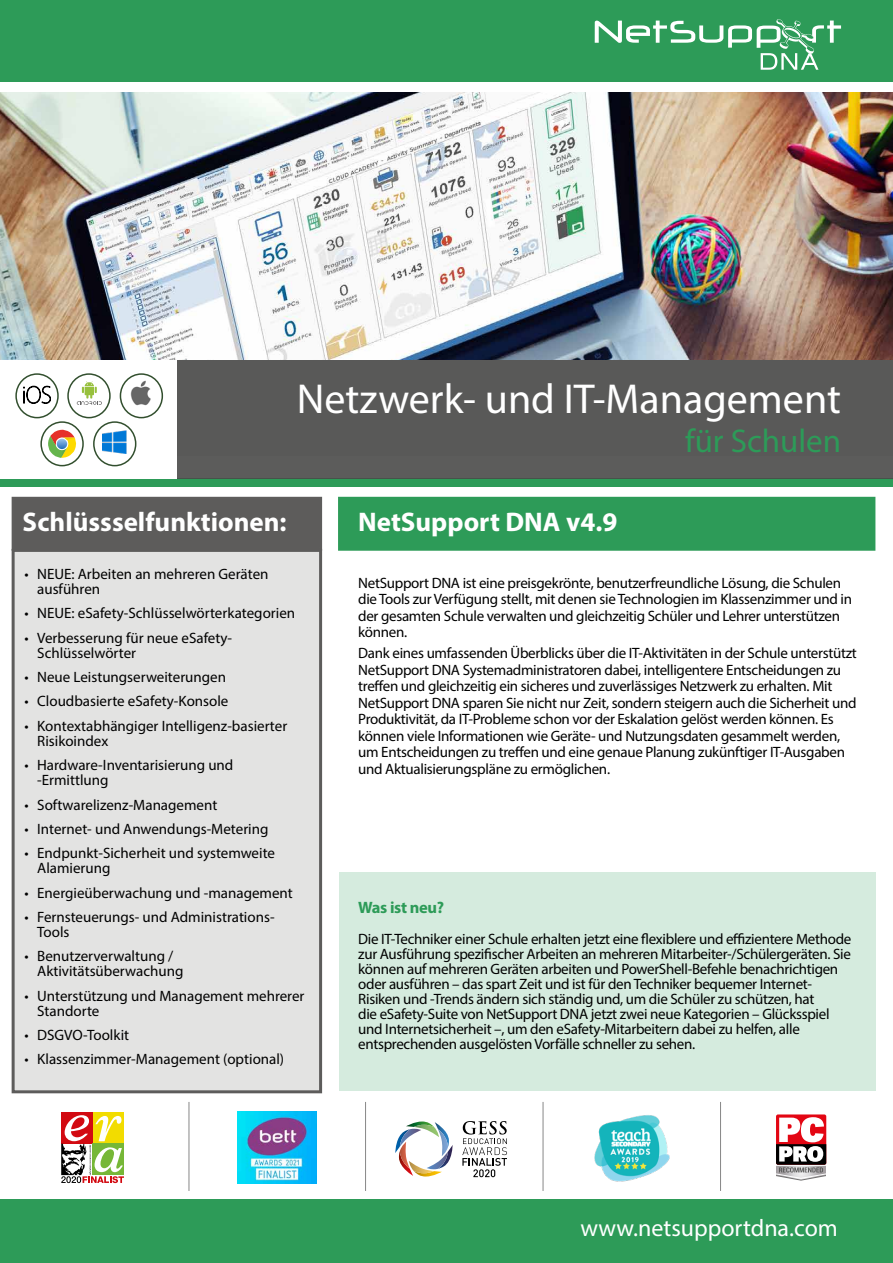
<style>
.page{position:relative;width:893px;height:1263px;background:#fff}
.page>*{position:absolute;margin:0;border:0;box-sizing:border-box;transform-origin:0 0}
.t1{font:42px "Myriad Pro";color:#fff}
.t2{font:33px "Myriad Pro";color:#2d9b58}
.t3{font:700 27px "Myriad Pro";color:#fff}
.t4{font:24px "Myriad Pro";color:#fff}
.t5{font:700 16.5px "Myriad Pro";letter-spacing:-.02em;color:#2d9b58}
.t6{font:15px/16.5px "Myriad Pro";letter-spacing:-.02em;color:#000}
.t7{font:15px/15px "Myriad Pro";color:#000}
</style>
<div class="page">
<div style="left:0;top:478px;width:893px;height:9px;background:#2d9b58"></div>
<div style="left:0;top:0;width:893px;height:82px;background:#2d9b58"></div>
<div style="left:0;top:1199px;width:893px;height:64px;background:#2d9b58"></div>
<svg style="left:595px;top:19px;width:246px;height:51px"></svg>
<div style="left:162px;top:359px;width:731px;height:119px;background:#595958"></div>
<div style="left:0;top:359px;width:176px;height:119px;background:#fff"></div>
<div style="left:12px;top:497px;width:310px;height:54px;background:#5d5c5b"></div>
<div style="left:12px;top:549px;width:310px;height:544px;background:#e3e3e2;border:3px solid #5d5c5b"></div>
<div style="left:338px;top:497px;width:537px;height:54px;background:#2d9b58;border:3px solid #2d9b58"></div>
<img style="left:0;top:92px;width:893px;height:267px">
<hr style="left:189px;top:1102px;width:1px;height:89px;background:#878787">
<svg style="left:41px;top:422px;width:42px;height:44px"></svg>
<div style="left:40px;top:421px;width:44px;height:45px;border:2px solid #324f2e;border-radius:50%"></div>
<div style="left:15px;top:373px;width:44px;height:45px;border:2px solid #324f2e;border-radius:50%"></div>
<div style="left:67px;top:373px;width:44px;height:45px;border:2px solid #324f2e;border-radius:50%"></div>
<svg style="left:48px;top:430px;width:28px;height:28px"></svg>
<svg style="left:23px;top:386px;width:28px;height:18px"></svg>
<div style="left:120px;top:373px;width:43px;height:45px;border:2px solid #324f2e;border-radius:50%"></div>
<svg style="left:77px;top:381px;width:25px;height:24px"></svg>
<img style="left:128px;top:380px;width:23px;height:26px">
<div style="left:93px;top:421px;width:43px;height:45px;border:2px solid #324f2e;border-radius:50%"></div>
<img style="left:103px;top:431px;width:24px;height:23px">
<hr style="left:365px;top:1102px;width:1px;height:89px;background:#878787">
<hr style="left:543px;top:1102px;width:1px;height:89px;background:#878787">
<hr style="left:720px;top:1102px;width:1px;height:89px;background:#878787">
<img style="left:395px;top:1121px;width:58px;height:55px">
<svg style="left:462px;top:1121px;width:45px;height:56px"></svg>
<div style="left:776px;top:1114px;width:50px;height:51px;background:#e30613;border-radius:2px"></div>
<svg style="left:776px;top:1117px;width:51px;height:63px"></svg>
<div style="left:339px;top:872px;width:536px;height:218px;background:#d5ebde"></div>
<img style="left:238px;top:1111px;width:79px;height:73px">
<img style="left:594px;top:1115px;width:76px;height:67px">
<div style="left:93px;top:1112px;width:31px;height:32px;background:#f2dc00"></div>
<div style="left:61px;top:1112px;width:32px;height:32px;background:#d20a11"></div>
<svg style="left:61px;top:1115px;width:63px;height:68px"></svg>
<h1 class="t1" style="left:297px;top:373px;width:546px">Netzwerk- und IT-Management</h1>
<h2 class="t2" style="left:685px;top:420px;width:157px">für Schulen</h2>
<h3 class="t3" style="left:23px;top:505px;width:265px">Schlüssselfunktionen:</h3>
<h3 class="t3" style="left:358px;top:505px;width:261px">NetSupport DNA v4.9</h3>
<p class="t7" style="left:37px;top:566px;width:233px;text-indent:-13px">• NEUE: Arbeiten an mehreren Geräten ausführen</p>
<p class="t7" style="left:24px;top:605px;width:272px">• NEUE: eSafety-Schlüsselwörterkategorien</p>
<p class="t7" style="left:37px;top:630px;width:196px;text-indent:-13px">• Verbesserung für neue eSafety-<br>Schlüsselwörter</p>
<p class="t7" style="left:24px;top:669px;width:203px">• Neue Leistungserweiterungen</p>
<p class="t7" style="left:24px;top:694px;width:206px">• Cloudbasierte eSafety-Konsole</p>
<p class="t7" style="left:37px;top:718px;width:252px;text-indent:-13px">• Kontextabhängiger Intelligenz-basierter<br>Risikoindex</p>
<p class="t7" style="left:37px;top:757px;width:198px;text-indent:-13px">• Hardware-Inventarisierung und -Ermittlung</p>
<p class="t7" style="left:24px;top:797px;width:194px">• Softwarelizenz-Management</p>
<p class="t7" style="left:24px;top:821px;width:246px">• Internet- und Anwendungs-Metering</p>
<p class="t7" style="left:37px;top:845px;width:239px;text-indent:-13px">• Endpunkt-Sicherheit und systemweite<br>Alamierung</p>
<p class="t7" style="left:24px;top:885px;width:270px">• Energieüberwachung und -management</p>
<p class="t7" style="left:37px;top:909px;width:239px;text-indent:-13px">• Fernsteuerungs- und Administrations-<br>Tools</p>
<p class="t7" style="left:37px;top:948px;width:148px;text-indent:-13px">• Benutzerverwaltung /<br>Aktivitätsüberwachung</p>
<p class="t7" style="left:37px;top:988px;width:269px;text-indent:-13px">• Unterstützung und Management mehrerer<br>Standorte</p>
<p class="t7" style="left:24px;top:1027px;width:106px">• DSGVO-Toolkit</p>
<p class="t7" style="left:24px;top:1052px;width:261px">• Klassenzimmer-Management (optional)</p>
<p class="t6" style="left:358px;top:574px;width:495px">NetSupport DNA ist eine preisgekrönte, benutzerfreundliche Lösung, die Schulen die Tools zur Verfügung stellt, mit denen sie Technologien im Klassenzimmer und in der gesamten Schule verwalten und gleichzeitig Schüler und Lehrer unterstützen können.</p>
<p class="t6" style="left:358px;top:645px;width:500px">Dank eines umfassenden Überblicks über die IT-Aktivitäten in der Schule unterstützt NetSupport DNA Systemadministratoren dabei, intelligentere Entscheidungen zu treffen und gleichzeitig ein sicheres und zuverlässiges Netzwerk zu erhalten. Mit NetSupport DNA sparen Sie nicht nur Zeit, sondern steigern auch die Sicherheit und Produktivität, da IT-Probleme schon vor der Eskalation gelöst werden können. Es können viele Informationen wie Geräte- und Nutzungsdaten gesammelt werden, um Entscheidungen zu treffen und eine genaue Planung zukünftiger IT-Ausgaben und Aktualisierungspläne zu ermöglichen.</p>
<p class="t5" style="left:358px;top:896px;width:87px">Was ist neu?</p>
<p class="t6" style="left:358px;top:931px;width:495px;line-height:15px">Die IT-Techniker einer Schule erhalten jetzt eine flexiblere und effizientere Methode zur Ausführung spezifischer Arbeiten an mehreren Mitarbeiter-/Schülergeräten. Sie können auf mehreren Geräten arbeiten und PowerShell-Befehle benachrichtigen oder ausführen – das spart Zeit und ist für den Techniker bequemer Internet-Risiken und -Trends ändern sich ständig und, um die Schüler zu schützen, hat<br>die eSafety-Suite von NetSupport DNA jetzt zwei neue Kategorien – Glücksspiel und Internetsicherheit –, um den eSafety-Mitarbeitern dabei zu helfen, alle entsprechenden ausgelösten Vorfälle schneller zu sehen.</p>
<h3 class="t4" style="left:580px;top:1213px;width:259px">www.netsupportdna.com</h3>
</div>
